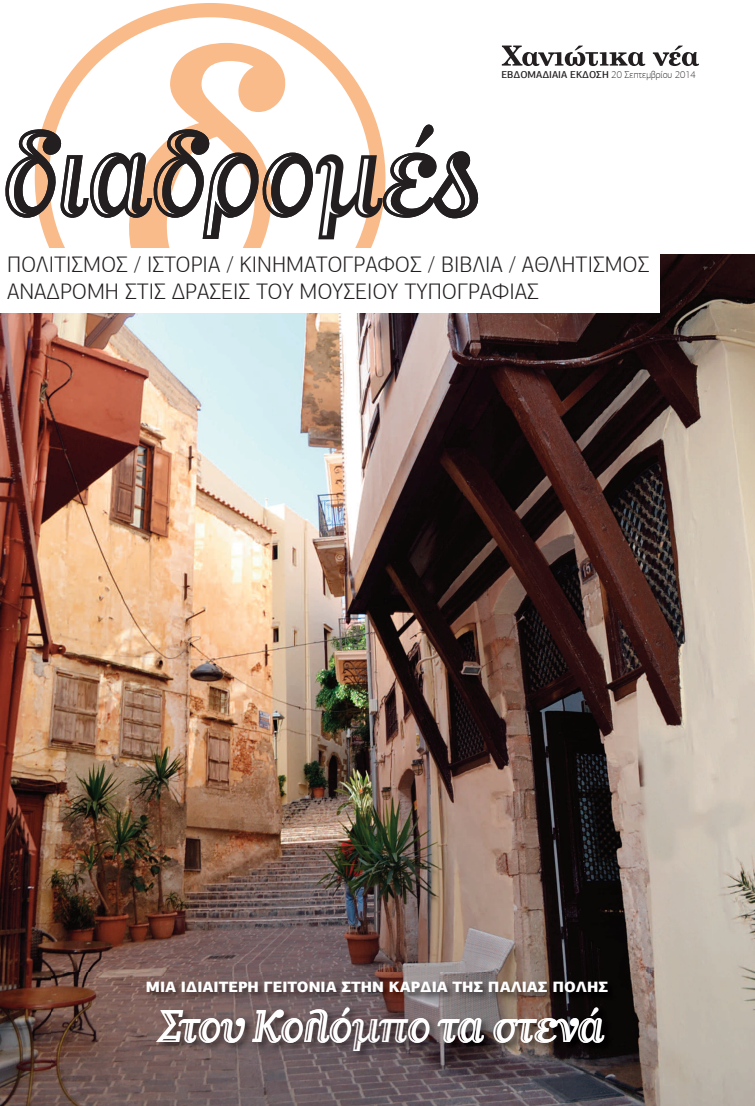
<style>
.page{position:relative;width:755px;height:1106px;background:#fff}
.page>*{position:absolute;margin:0;border:0;box-sizing:border-box;transform-origin:0 0}
.t1{font:118.8px "Matrix Script Gr Inline Lin";letter-spacing:-.05em;color:#231f20;scale:.95 1}
.t2{font:45px "Matrix Script Gr Inline Lin";letter-spacing:-.05em;color:#fff;scale:1.05 1}
.t3{font:300 22.5px/27px "PF Agora Sans Pro";color:#231f20}
.t4{font:900 15px "PF Agora Sans Pro";color:#fff}
.t5{font:500 10px "PF Agora Sans Pro";color:#231f20}
.s1{font-weight:100}
</style>
<div class="page">
<svg style="left:35px;top:3px;width:350px;height:245px"></svg>
<svg style="left:128px;top:43px;width:158px;height:205px"></svg>
<img style="left:0;top:254px;width:754px;height:851px">
<svg style="left:501px;top:46px;width:197px;height:20px"></svg>
<img style="left:51px;top:972px;width:659px;height:99px">
<div style="left:0;top:248px;width:659px;height:65px;background:#fff"></div>
<h1 class="t1" style="left:0;top:106px;width:508px">διαδρομές</h1>
<p class="t5" style="left:501px;top:71px;width:196px">ΕΒΔΟΜΑΔΙΑΙΑ ΕΚΔΟΣΗ <span class="s1">20 Σεπτεμβρίου 2014</span></p>
<p class="t3" style="left:7px;top:253px;width:643px">ΠΟΛΙΤΙΣΜΟΣ / ΙΣΤΟΡΙΑ / ΚΙΝΗΜΑΤΟΓΡΑΦΟΣ / ΒΙΒΛΙΑ / ΑΘΛΗΤΙΣΜΟΣ<br>ΑΝΑΔΡΟΜΗ ΣΤΙΣ ΔΡΑΣΕΙΣ ΤΟΥ ΜΟΥΣΕΙΟΥ ΤΥΠΟΓΡΑΦΙΑΣ</p>
<p class="t4" style="left:146px;top:980px;width:463px">ΜΙΑ ΙΔΙΑΙΤΕΡΗ ΓΕΙΤΟΝΙΑ ΣΤΗΝ ΚΑΡΔΙΑ ΤΗΣ ΠΑΛΙΑΣ ΠΟΛΗΣ</p>
<h2 class="t2" style="left:157px;top:1000px;width:427px">Στου Κολόμπο τα στενά</h2>
</div>
